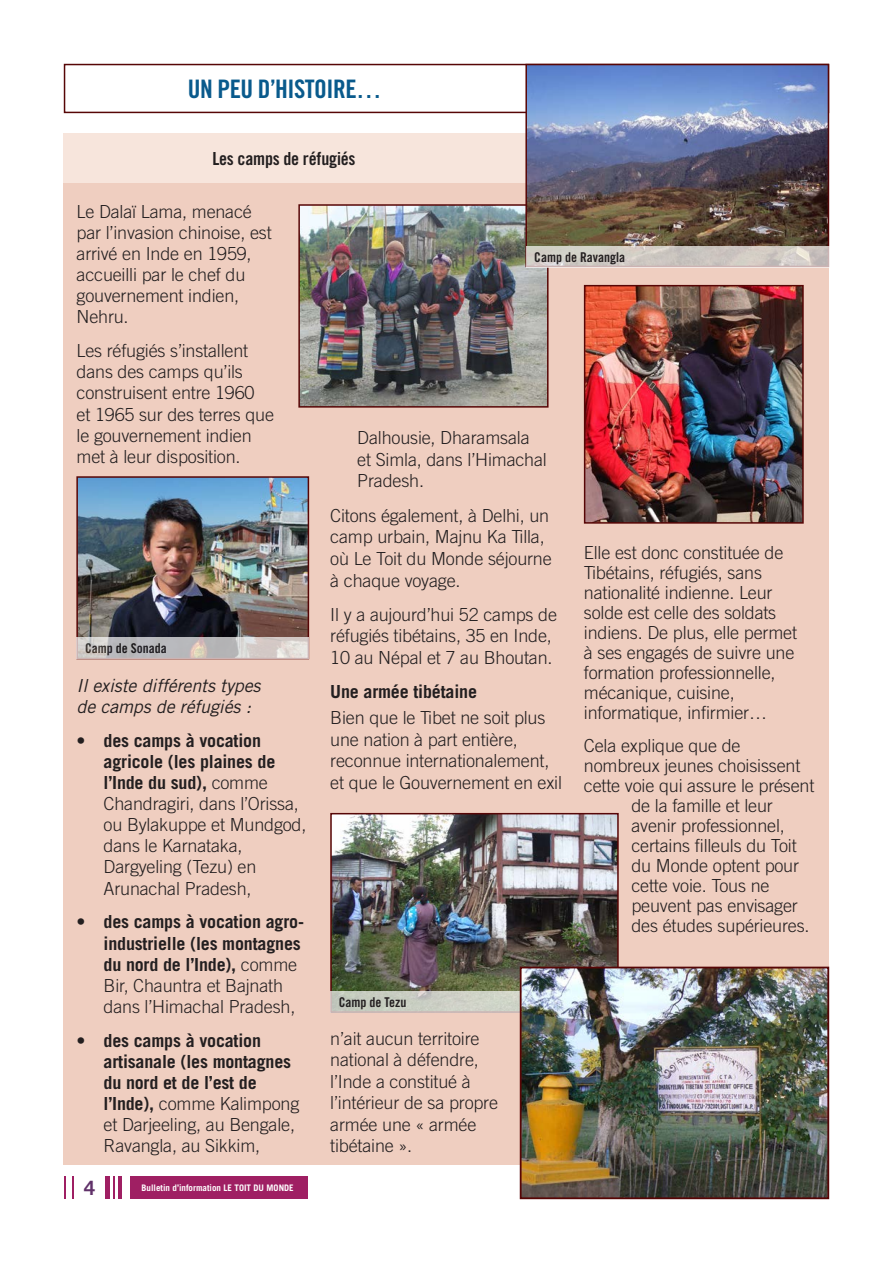
<style>
.page{position:relative;width:893px;height:1263px;background:#fff}
.page>*{position:absolute;margin:0;border:0;box-sizing:border-box;transform-origin:0 0}
.Noms_villes{font:25.5px "Trade Gothic Bold Cond Twenty";letter-spacing:-.02em;color:#095a8c}
.t1{font:700 19.65px "Trade Gothic";color:#603169}
.t2{font:300 18px/21.1px "Trade Gothic";letter-spacing:-.01em;color:#231f20}
.t3{font:700 18px/21.1px "Trade Gothic";letter-spacing:-.01em;color:#231f20}
.t4{font:italic 18px/21.1px "Trade Gothic";letter-spacing:-.01em;color:#231f20}
.Chapeau_noir{font:18px "Trade Gothic Bold Cond Twenty";letter-spacing:-.01em;color:#231f20}
.legende{font:13.5px "Trade Gothic Bold Cond Twenty";color:#231f20}
.t5{font:700 9px "Trade Gothic";color:#fff}
.s1{font-weight:700}
.s2{font-weight:300}
</style>
<div class="page">
<div style="left:64px;top:1176px;width:244px;height:23px;background:#9f1f63"></div>
<div style="left:122px;top:1174px;width:8px;height:27px;background:#fff"></div>
<hr style="left:70px;top:1174px;width:2px;height:27px;background:#fff">
<hr style="left:110px;top:1174px;width:3px;height:27px;background:#fff">
<hr style="left:67px;top:1174px;width:2px;height:27px;background:#fff">
<hr style="left:115px;top:1174px;width:3px;height:27px;background:#fff">
<div style="left:75px;top:1174px;width:30px;height:27px;background:#fff"></div>
<div style="left:64px;top:182px;width:765px;height:983px;background:#efcec0"></div>
<svg style="left:63px;top:63px;width:767px;height:51px"></svg>
<div style="left:64px;top:133px;width:765px;height:49px;background:#f7e5dc"></div>
<img style="left:301px;top:207px;width:245px;height:198px">
<div style="left:298px;top:204px;width:251px;height:204px;border:2px solid #570606"></div>
<img style="left:587px;top:288px;width:214px;height:233px">
<div style="left:584px;top:285px;width:220px;height:239px;border:2px solid #570606"></div>
<img style="left:79px;top:479px;width:227px;height:158px">
<div style="left:76px;top:476px;width:233px;height:183px;border:2px solid #570606"></div>
<svg style="left:77px;top:637px;width:232px;height:21px;background:#c7c4c3"></svg>
<img style="left:528px;top:67px;width:298px;height:179px">
<div style="left:525px;top:64px;width:304px;height:203px;border:2px solid #570606"></div>
<svg style="left:526px;top:246px;width:303px;height:21px;background:#cfc8c2"></svg>
<img style="left:333px;top:816px;width:283px;height:175px">
<div style="left:330px;top:813px;width:289px;height:200px;border:2px solid #570606"></div>
<svg style="left:330px;top:991px;width:190px;height:22px;background:#caccc1"></svg>
<img style="left:523px;top:970px;width:303px;height:226px">
<div style="left:520px;top:967px;width:309px;height:232px;border:2px solid #570606"></div>
<p class="Noms_villes" style="left:188px;top:74px;width:195px">UN PEU D’HISTOIRE…</p>
<p class="Chapeau_noir" style="left:212px;top:147px;width:145px">Les camps de réfugiés</p>
<p class="t2" style="left:77px;top:201px;width:197px">Le Dalaï Lama, menacé par l’invasion chinoise, est arrivé en Inde en 1959, accueilli par le chef du gouvernement indien,<br>Nehru.</p>
<p class="t2" style="left:77px;top:340px;width:199px">Les réfugiés s’installent dans des camps qu’ils construisent entre 1960<br>et 1965 sur des terres que le gouvernement indien met à leur disposition.</p>
<p class="legende" style="left:85px;top:640px;width:83px">Camp de Sonada</p>
<p class="t4" style="left:77px;top:674px;width:185px">Il existe différents types de camps de réfugiés :</p>
<p class="t2" style="left:104px;top:729px;width:204px;text-indent:-27px"><span class="s1">• des camps à vocation agricole (les plaines de l’Inde du sud),</span> comme<br>Chandragiri, dans l’Orissa, ou Bylakuppe et Mundgod, dans le Karnataka,<br>Dargyeling (Tezu) en<br>Arunachal Pradesh,</p>
<p class="t3" style="left:104px;top:911px;width:202px;text-indent:-27px">• des camps à vocation agro&shy;industrielle (les montagnes du nord de l’Inde), <span class="s2">comme<br>Bir, Chauntra et Bajnath dans l’Himachal Pradesh,</span></p>
<p class="t3" style="left:104px;top:1029px;width:197px;text-indent:-27px">• des camps à vocation artisanale (les montagnes du nord et de l’est de l’Inde), <span class="s2">comme Kalimpong et Darjeeling, au Bengale,<br>Ravangla, au Sikkim,</span></p>
<p class="t1" style="left:84px;top:1176px;width:12px">4</p>
<p class="t5" style="left:142px;top:1182px;width:154px">Bulletin d’information LE TOIT DU MONDE</p>
<p class="legende" style="left:534px;top:249px;width:92px">Camp de Ravangla</p>
<p class="t2" style="left:357px;top:427px;width:191px;line-height:21.6px">Dalhousie, Dharamsala et Simla, dans l’Himachal<br>Pradesh.</p>
<p class="t2" style="left:330px;top:504px;width:223px;line-height:21.6px">Citons également, à Delhi, un camp urbain, Majnu Ka Tilla, où Le Toit du Monde séjourne à chaque voyage.</p>
<p class="t2" style="left:330px;top:603px;width:228px;line-height:21.6px">Il y a aujourd’hui 52 camps de réfugiés tibétains, 35 en Inde,<br>10 au Népal et 7 au Bhoutan.</p>
<p class="t3" style="left:330px;top:681px;width:148px">Une armée tibétaine</p>
<p class="t2" style="left:330px;top:707px;width:233px;line-height:21.6px">Bien que le Tibet ne soit plus une nation à part entière, reconnue internationalement, et que le Gouvernement en exil</p>
<p class="t2" style="left:584px;top:542px;width:214px;line-height:20px">Elle est donc constituée de<br>Tibétains, réfugiés, sans nationalité indienne. Leur solde est celle des soldats indiens. De plus, elle permet à ses engagés de suivre une formation professionnelle, mécanique, cuisine, informatique, infirmier…</p>
<p class="t2" style="left:584px;top:734px;width:158px">Cela explique que de</p>
<p class="t2" style="left:584px;top:754px;width:218px">nombreux jeunes choisissent</p>
<p class="t2" style="left:584px;top:774px;width:232px">cette voie qui assure le présent</p>
<p class="t2" style="left:631px;top:794px;width:143px">de la famille et leur</p>
<p class="t2" style="left:631px;top:814px;width:155px">avenir professionnel,</p>
<p class="t2" style="left:631px;top:834px;width:167px">certains filleuls du Toit</p>
<p class="t2" style="left:631px;top:854px;width:169px">du Monde optent pour</p>
<p class="t2" style="left:631px;top:874px;width:140px">cette voie. Tous ne</p>
<p class="t2" style="left:631px;top:894px;width:168px">peuvent pas envisager</p>
<p class="t2" style="left:631px;top:914px;width:180px">des études supérieures.</p>
<p class="legende" style="left:339px;top:994px;width:69px">Camp de Tezu</p>
<p class="t2" style="left:330px;top:1027px;width:169px;line-height:21.6px">n’ait aucun territoire national à défendre, l’Inde a constitué à l’intérieur de sa propre armée une « armée tibétaine ».</p>
</div>
